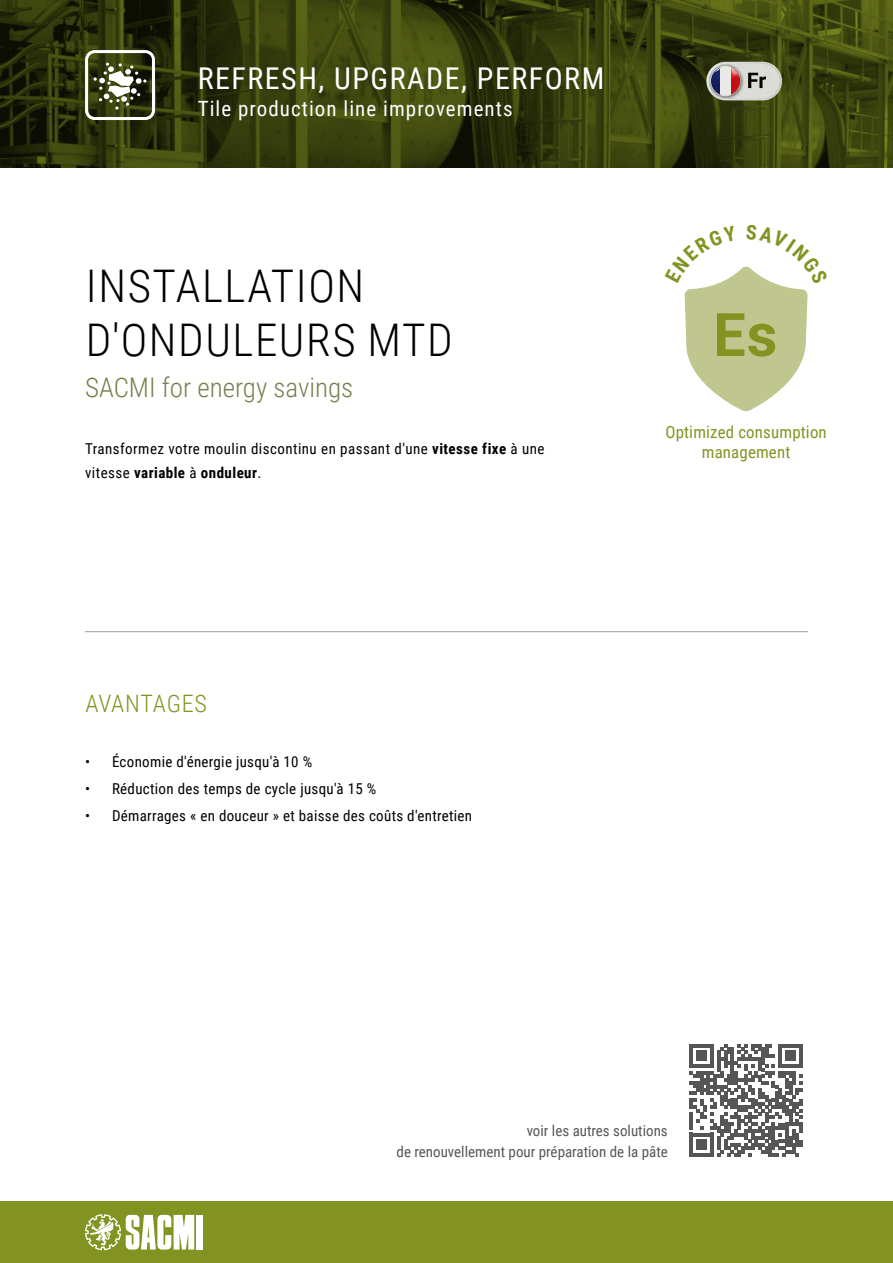
<style>
.page{position:relative;width:893px;height:1263px;background:#fff}
.page>*{position:absolute;margin:0;border:0;box-sizing:border-box;transform-origin:0 0}
.t1{font:300 45px/54px "Roboto Condensed";letter-spacing:.035em;color:#000}
.t2{font:30px "Roboto Condensed";letter-spacing:.05em;color:#fff}
.t3{font:300 27px "Roboto Condensed";color:#75814e}
.t4{font:300 24px "Roboto Condensed";letter-spacing:.025em;color:#839321}
.t5{font:21px "Roboto Condensed";letter-spacing:.05em;color:#fff}
.t6{font:16.8px/20.2px "Roboto Condensed";letter-spacing:.01em;color:#839321;text-align:center}
.t7{font:15px/24px "Roboto Condensed";letter-spacing:.02em;color:#000}
.t8{font:15px/21px "Roboto Condensed";color:#565655;text-align:right}
.s1{font-weight:700}
</style>
<div class="page">
<img style="left:0;top:0;width:893px;height:168px">
<div style="left:0;top:1201px;width:893px;height:62px;background:#839321"></div>
<div style="left:196px;top:1215px;width:6px;height:34px;background:#fff"></div>
<svg style="left:85px;top:1214px;width:109px;height:36px"></svg>
<div style="left:85px;top:50px;width:70px;height:70px;border:3px solid #fff;border-radius:8px"></div>
<svg style="left:94px;top:63px;width:52px;height:47px"></svg>
<hr style="left:85px;top:631px;width:723px;height:1px;background:#9c9c9c">
<div style="left:707px;top:62px;width:74px;height:38px;background:#cdcfc9;border-radius:19px"></div>
<div style="left:709px;top:64px;width:71px;height:34px;background:#dbdcd7;border-radius:17px"></div>
<svg style="left:707px;top:63px;width:38px;height:38px"></svg>
<svg style="left:710px;top:66px;width:31px;height:30px"></svg>
<svg style="left:711px;top:94px;width:9px;height:2px"></svg>
<svg style="left:731px;top:94px;width:9px;height:2px"></svg>
<svg style="left:711px;top:66px;width:29px;height:30px"></svg>
<svg style="left:711px;top:66px;width:29px;height:28px"></svg>
<svg style="left:748px;top:73px;width:18px;height:15px"></svg>
<svg style="left:690px;top:1044px;width:112px;height:113px"></svg>
<svg style="left:684px;top:266px;width:124px;height:145px"></svg>
<h2 class="t2" style="left:198px;top:58px;width:408px">REFRESH, UPGRADE, PERFORM</h2>
<h3 class="t5" style="left:198px;top:94px;width:316px">Tile production line improvements</h3>
<h1 class="t1" style="left:86px;top:257px;width:368px">INSTALLATION<br>D'ONDULEURS MTD</h1>
<h3 class="t3" style="left:85px;top:368px;width:270px">SACMI for energy savings</h3>
<p class="t7" style="left:85px;top:436px;width:461px">Transformez votre moulin discontinu en passant d'une <span class="s1">vitesse fixe</span> à une vitesse <span class="s1">variable</span> à <span class="s1">onduleur</span>.</p>
<p class="t6" style="left:665px;top:421px;width:163px">Optimized consumption management</p>
<h3 class="t4" style="left:85px;top:687px;width:123px">AVANTAGES</h3>
<p class="t7" style="left:85px;top:749px;width:229px">• Économie d'énergie jusqu'à 10 %</p>
<p class="t7" style="left:85px;top:776px;width:293px">• Réduction des temps de cycle jusqu'à 15 %</p>
<p class="t7" style="left:85px;top:803px;width:389px">• Démarrages « en douceur » et baisse des coûts d'entretien</p>
<p class="t8" style="left:397px;top:1120px;width:273px">voir les autres solutions<br>de renouvellement pour préparation de la pâte</p>
</div>
